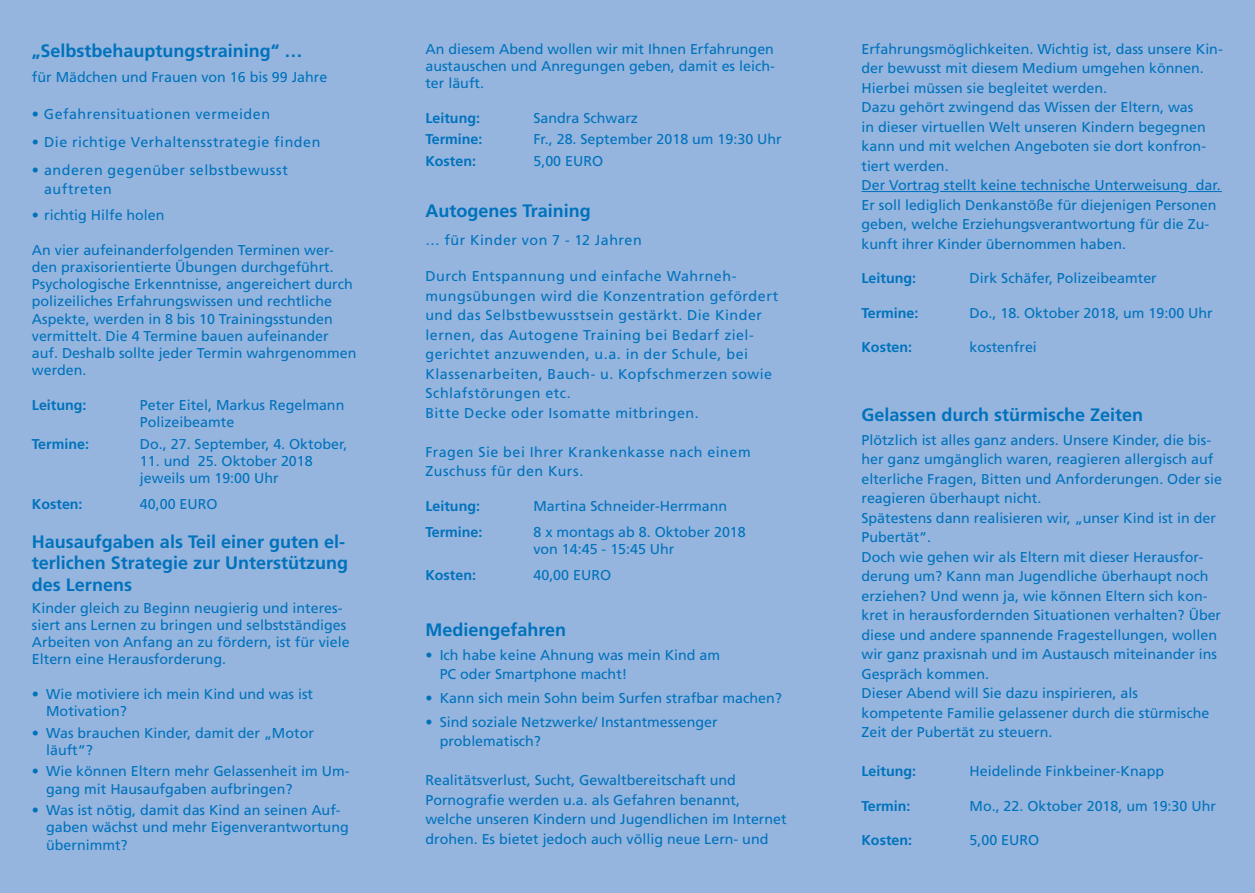
<style>
.page{position:relative;width:1255px;height:893px;background:#fff}
.page>*{position:absolute;margin:0;border:0;box-sizing:border-box;transform-origin:0 0}
.t1{font:700 18px/21.6px "Frutiger";color:#0072bc}
.t2{font:14.25px/19.5px "Frutiger";color:#0072bc}
.t3{font:14.25px/19.5px "Frutiger";letter-spacing:.035em;color:#0072bc}
.t4{font:700 14.25px "Frutiger";color:#0072bc}
.t5{font:14.25px/19.5px "Frutiger";letter-spacing:.04em;color:#0072bc}
</style>
<div class="page">
<div style="left:0;top:0;width:1254px;height:893px;background:#95b5de"></div>
<hr style="left:861px;top:191px;width:70px;height:1px;background:#0072bc">
<hr style="left:940px;top:191px;width:239px;height:1px;background:#0072bc">
<hr style="left:1187px;top:191px;width:34px;height:1px;background:#0072bc">
<p class="t1" style="left:32px;top:39px;width:272px">„Selbstbehauptungstraining“ …</p>
<p class="t2" style="left:32px;top:67px;width:297px">für Mädchen und Frauen von 16 bis 99 Jahre</p>
<p class="t3" style="left:32px;top:104px;width:240px">• Gefahrensituationen vermeiden</p>
<p class="t3" style="left:32px;top:132px;width:290px">• Die richtige Verhaltensstrategie finden</p>
<p class="t5" style="left:44px;top:160px;width:245px;text-indent:-12px">• anderen gegenüber selbstbewusst auftreten</p>
<p class="t2" style="left:32px;top:205px;width:134px">• richtig Hilfe holen</p>
<p class="t2" style="left:32px;top:241px;width:326px;line-height:17.2px">An vier aufeinanderfolgenden Terminen wer&shy;den praxisorientierte Übungen durchgeführt.<br>Psychologische Erkenntnisse, angereichert durch polizeiliches Erfahrungswissen und rechtliche Aspekte, werden in 8 bis 10 Trainingsstunden vermittelt. Die 4 Termine bauen aufeinander auf. Deshalb sollte jeder Termin wahrgenommen werden.</p>
<p class="t4" style="left:32px;top:397px;width:56px">Leitung:</p>
<p class="t2" style="left:140px;top:396px;width:206px;line-height:17.2px">Peter Eitel, Markus Regelmann<br>Polizeibeamte</p>
<p class="t4" style="left:32px;top:435px;width:59px">Termine:</p>
<p class="t2" style="left:140px;top:434px;width:209px">Do., 27. September, 4. Oktober,</p>
<p class="t2" style="left:140px;top:452px;width:174px;line-height:17.2px">11. und 25. Oktober 2018 jeweils um 19:00 Uhr</p>
<p class="t4" style="left:32px;top:496px;width:52px">Kosten:</p>
<p class="t2" style="left:140px;top:494px;width:79px">40,00 EURO</p>
<p class="t1" style="left:32px;top:531px;width:318px">Hausaufgaben als Teil einer guten el&shy;terlichen Strategie zur Unterstützung des Lernens</p>
<p class="t2" style="left:32px;top:599px;width:319px;line-height:17.2px">Kinder gleich zu Beginn neugierig und interes&shy;siert ans Lernen zu bringen und selbstständiges Arbeiten von Anfang an zu fördern, ist für viele Eltern eine Herausforderung.</p>
<p class="t2" style="left:46px;top:685px;width:268px;line-height:17.2px;text-indent:-14px">• Wie motiviere ich mein Kind und was ist<br>Motivation?</p>
<p class="t2" style="left:46px;top:724px;width:269px;line-height:17.2px;text-indent:-14px">• Was brauchen Kinder, damit der „Motor läuft“?</p>
<p class="t2" style="left:46px;top:763px;width:305px;line-height:17.2px;text-indent:-14px">• Wie können Eltern mehr Gelassenheit im Um&shy;gang mit Hausaufgaben aufbringen?</p>
<p class="t2" style="left:46px;top:801px;width:304px;line-height:17.2px;text-indent:-14px">• Was ist nötig, damit das Kind an seinen Auf&shy;gaben wächst und mehr Eigenverantwortung übernimmt?</p>
<p class="t2" style="left:425px;top:40px;width:351px;line-height:17.2px;text-align:justify">An diesem Abend wollen wir mit Ihnen Erfahrungen austauschen und Anregungen geben, damit es leich&shy;ter läuft.</p>
<p class="t4" style="left:425px;top:109px;width:56px">Leitung:</p>
<p class="t2" style="left:533px;top:108px;width:106px">Sandra Schwarz</p>
<p class="t4" style="left:425px;top:131px;width:59px">Termine:</p>
<p class="t2" style="left:533px;top:129px;width:250px">Fr., 28. September 2018 um 19:30 Uhr</p>
<p class="t4" style="left:425px;top:152px;width:52px">Kosten:</p>
<p class="t2" style="left:533px;top:151px;width:71px">5,00 EURO</p>
<p class="t1" style="left:425px;top:200px;width:167px">Autogenes Training</p>
<p class="t3" style="left:425px;top:230px;width:218px">… für Kinder von 7 - 12 Jahren</p>
<p class="t3" style="left:425px;top:266px;width:354px">Durch Entspannung und einfache Wahrneh&shy;mungsübungen wird die Konzentration gefördert und das Selbstbewusstsein gestärkt. Die Kinder lernen, das Autogene Training bei Bedarf ziel&shy;gerichtet anzuwenden, u.a. in der Schule, bei Klassenarbeiten, Bauch- u. Kopfschmerzen sowie Schlafstörungen etc.<br>Bitte Decke oder Isomatte mitbringen.</p>
<p class="t3" style="left:425px;top:442px;width:327px">Fragen Sie bei Ihrer Krankenkasse nach einem<br>Zuschuss für den Kurs.</p>
<p class="t4" style="left:425px;top:497px;width:56px">Leitung:</p>
<p class="t2" style="left:533px;top:496px;width:195px">Martina Schneider-Herrmann</p>
<p class="t4" style="left:425px;top:524px;width:59px">Termine:</p>
<p class="t2" style="left:533px;top:523px;width:214px;line-height:17.2px">8 x montags ab 8. Oktober 2018 von 14:45 - 15:45 Uhr</p>
<p class="t4" style="left:425px;top:567px;width:52px">Kosten:</p>
<p class="t2" style="left:533px;top:565px;width:79px">40,00 EURO</p>
<p class="t1" style="left:425px;top:619px;width:142px">Mediengefahren</p>
<p class="t2" style="left:439px;top:645px;width:282px;text-indent:-14px">• Ich habe keine Ahnung was mein Kind am<br>PC oder Smartphone macht!</p>
<p class="t2" style="left:425px;top:688px;width:358px">• Kann sich mein Sohn beim Surfen strafbar machen?</p>
<p class="t2" style="left:439px;top:712px;width:279px;text-indent:-14px">• Sind soziale Netzwerke/ Instantmessenger problematisch?</p>
<p class="t2" style="left:425px;top:770px;width:363px">Realitätsverlust, Sucht, Gewaltbereitschaft und Pornografie werden u.a. als Gefahren benannt, welche unseren Kindern und Jugendlichen im Internet drohen. Es bietet jedoch auch völlig neue Lern- und</p>
<p class="t2" style="left:861px;top:39px;width:363px">Erfahrungsmöglichkeiten. Wichtig ist, dass unsere Kin&shy;der bewusst mit diesem Medium umgehen können.<br>Hierbei müssen sie begleitet werden.<br>Dazu gehört zwingend das Wissen der Eltern, was<br>in dieser virtuellen Welt unseren Kindern begegnen kann und mit welchen Angeboten sie dort konfron&shy;tiert werden.<br>Der Vortrag stellt keine technische Unterweisung dar.<br>Er soll lediglich Denkanstöße für diejenigen Personen geben, welche Erziehungsverantwortung für die Zu&shy;kunft ihrer Kinder übernommen haben.</p>
<p class="t4" style="left:861px;top:270px;width:56px">Leitung:</p>
<p class="t2" style="left:969px;top:268px;width:189px">Dirk Schäfer, Polizeibeamter</p>
<p class="t4" style="left:861px;top:304px;width:59px">Termine:</p>
<p class="t2" style="left:969px;top:303px;width:245px">Do., 18. Oktober 2018, um 19:00 Uhr</p>
<p class="t4" style="left:861px;top:339px;width:52px">Kosten:</p>
<p class="t2" style="left:969px;top:337px;width:69px">kostenfrei</p>
<p class="t1" style="left:861px;top:404px;width:283px">Gelassen durch stürmische Zeiten</p>
<p class="t2" style="left:861px;top:430px;width:362px">Plötzlich ist alles ganz anders. Unsere Kinder, die bis&shy;her ganz umgänglich waren, reagieren allergisch auf elterliche Fragen, Bitten und Anforderungen. Oder sie reagieren überhaupt nicht.<br>Spätestens dann realisieren wir, „unser Kind ist in der Pubertät“.<br>Doch wie gehen wir als Eltern mit dieser Herausfor&shy;derung um? Kann man Jugendliche überhaupt noch erziehen? Und wenn ja, wie können Eltern sich kon&shy;kret in herausfordernden Situationen verhalten? Über diese und andere spannende Fragestellungen, wollen wir ganz praxisnah und im Austausch miteinander ins Gespräch kommen.<br>Dieser Abend will Sie dazu inspirieren, als kompetente Familie gelassener durch die stürmische Zeit der Pubertät zu steuern.</p>
<p class="t4" style="left:861px;top:763px;width:56px">Leitung:</p>
<p class="t2" style="left:969px;top:761px;width:196px">Heidelinde Finkbeiner-Knapp</p>
<p class="t4" style="left:861px;top:797px;width:51px">Termin:</p>
<p class="t2" style="left:969px;top:796px;width:248px">Mo., 22. Oktober 2018, um 19:30 Uhr</p>
<p class="t4" style="left:861px;top:832px;width:52px">Kosten:</p>
<p class="t2" style="left:969px;top:830px;width:71px">5,00 EURO</p>
</div>
